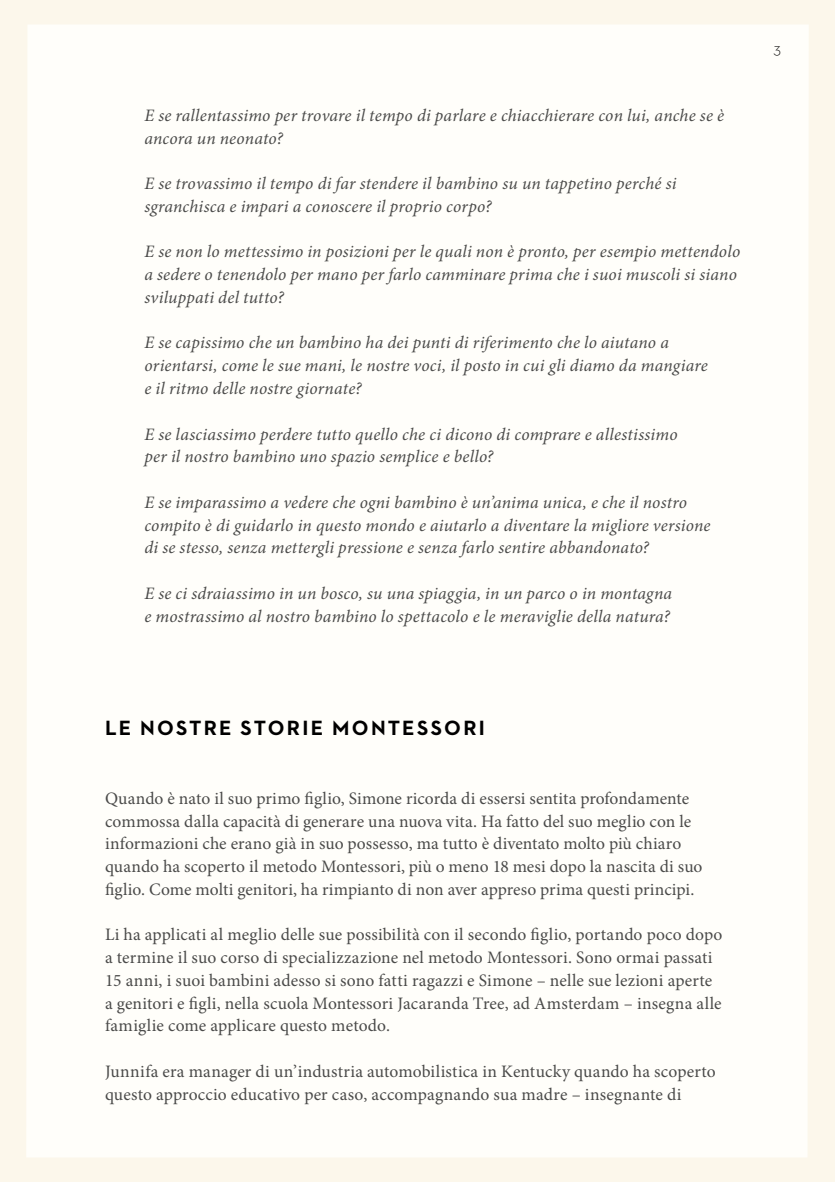
<style>
.page{position:relative;width:835px;height:1182px;background:#fff}
.page>*{position:absolute;margin:0;border:0;box-sizing:border-box;transform-origin:0 0}
.t1{font:700 21px "Neutraface 2 Text";letter-spacing:.11em;color:#000}
.t2{font:italic 17.5px/22.8px "Minion Pro";letter-spacing:.01em;color:#4a4a49}
.t3{font:17.5px/22.8px "Minion Pro";letter-spacing:.005em;color:#4a4a49}
.t4{font:300 15.75px "Neutraface 2 Text";color:#000}
</style>
<div class="page">
<div style="left:0;top:0;width:835px;height:1181px;background:#fcf7eb"></div>
<div style="left:26px;top:25px;width:782px;height:1132px;background:#fffefa"></div>
<p class="t2" style="left:144px;top:104px;width:581px">E se rallentassimo per trovare il tempo di parlare e chiacchierare con lui, anche se è ancora un neonato?</p>
<p class="t2" style="left:144px;top:172px;width:533px">E se trovassimo il tempo di far stendere il bambino su un tappetino perché si sgranchisca e impari a conoscere il proprio corpo?</p>
<p class="t2" style="left:144px;top:240px;width:597px">E se non lo mettessimo in posizioni per le quali non è pronto, per esempio mettendolo a sedere o tenendolo per mano per farlo camminare prima che i suoi muscoli si siano sviluppati del tutto?</p>
<p class="t2" style="left:144px;top:331px;width:565px">E se capissimo che un bambino ha dei punti di riferimento che lo aiutano a orientarsi, come le sue mani, le nostre voci, il posto in cui gli diamo da mangiare e il ritmo delle nostre giornate?</p>
<p class="t2" style="left:144px;top:422px;width:535px">E se lasciassimo perdere tutto quello che ci dicono di comprare e allestissimo per il nostro bambino uno spazio semplice e bello?</p>
<p class="t2" style="left:144px;top:491px;width:568px">E se imparassimo a vedere che ogni bambino è un’anima unica, e che il nostro compito è di guidarlo in questo mondo e aiutarlo a diventare la migliore versione di se stesso, senza mettergli pressione e senza farlo sentire abbandonato?</p>
<p class="t2" style="left:144px;top:582px;width:529px">E se ci sdraiassimo in un bosco, su una spiaggia, in un parco o in montagna e mostrassimo al nostro bambino lo spettacolo e le meraviglie della natura?</p>
<p class="t4" style="left:773px;top:39px;width:9px">3</p>
<p class="t1" style="left:105px;top:714px;width:381px">LE NOSTRE STORIE MONTESSORI</p>
<p class="t3" style="left:105px;top:786px;width:599px">Quando è nato il suo primo figlio, Simone ricorda di essersi sentita profondamente commossa dalla capacità di generare una nuova vita. Ha fatto del suo meglio con le informazioni che erano già in suo possesso, ma tutto è diventato molto più chiaro quando ha scoperto il metodo Montessori, più o meno 18 mesi dopo la nascita di suo figlio. Come molti genitori, ha rimpianto di non aver appreso prima questi principi.</p>
<p class="t3" style="left:105px;top:923px;width:619px">Li ha applicati al meglio delle sue possibilità con il secondo figlio, portando poco dopo a termine il suo corso di specializzazione nel metodo Montessori. Sono ormai passati 15 anni, i suoi bambini adesso si sono fatti ragazzi e Simone – nelle sue lezioni aperte a genitori e figli, nella scuola Montessori Jacaranda Tree, ad Amsterdam – insegna alle famiglie come applicare questo metodo.</p>
<p class="t3" style="left:105px;top:1059px;width:612px">Junnifa era manager di un’industria automobilistica in Kentucky quando ha scoperto questo approccio educativo per caso, accompagnando sua madre – insegnante di</p>
</div>
